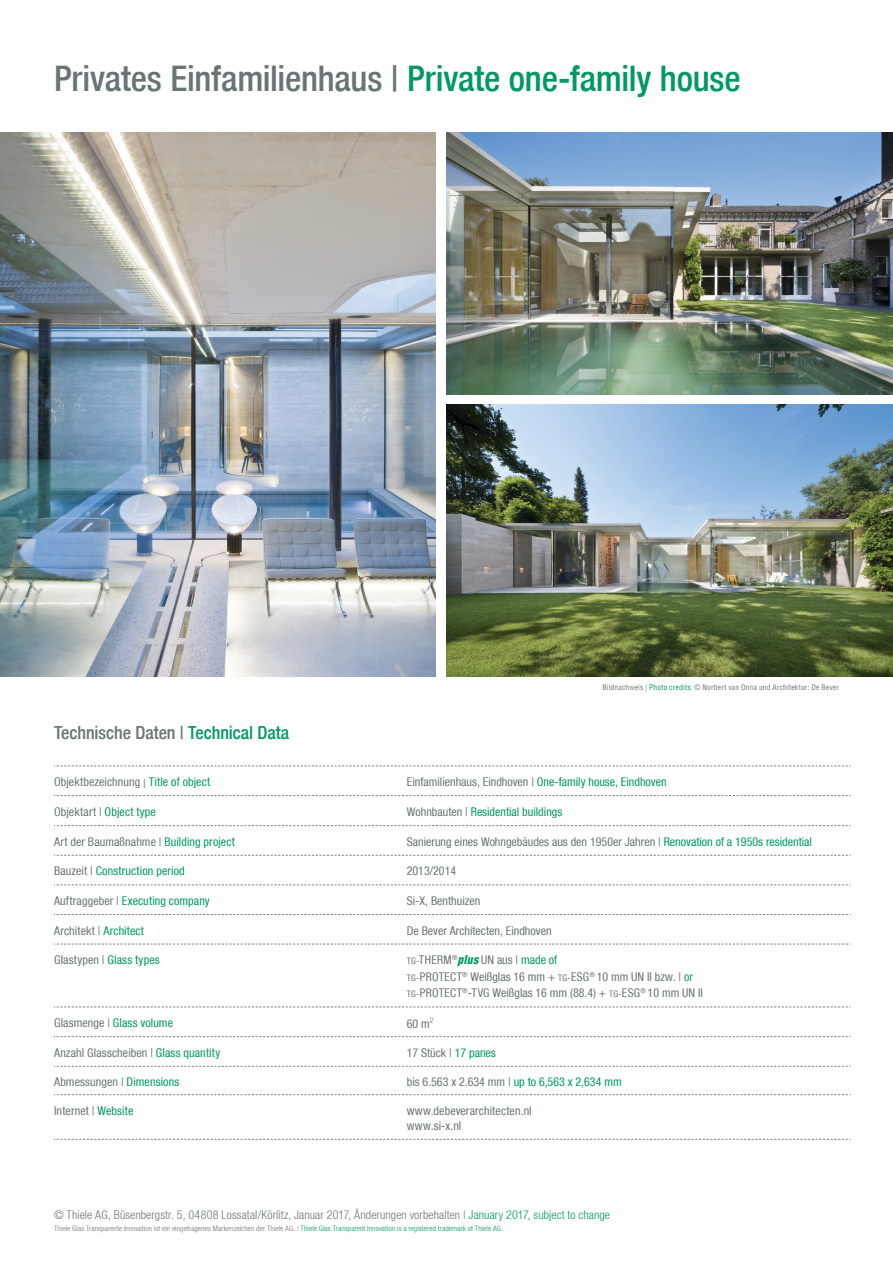
<style>
.page{position:relative;width:893px;height:1263px;background:#fff}
.page>*{position:absolute;margin:0;border:0;box-sizing:border-box;transform-origin:0 0}
.U1_deutsch{font:500 condensed 35.25px "Helvetica Neue";letter-spacing:-.005em;color:#6a7475}
.U2_deutsch{font:500 condensed 18px "Helvetica Neue";letter-spacing:-.005em;color:#6a7475}
.Info{font:condensed 12px/16.5px "Helvetica Neue";color:#6a7475}
.Technische_Daten{font:condensed 12px "Helvetica Neue";letter-spacing:.01em;color:#6a7475}
.t1{font:300 condensed 12px "Helvetica Neue";letter-spacing:.01em;color:#6a7475}
.Technische_Daten-2{font:condensed 12px "Helvetica Neue";letter-spacing:.01em;color:#009964}
.Info-2{font:condensed 12px "Helvetica Neue";color:#009964}
.t2{font:300 condensed 7.5px "Helvetica Neue";letter-spacing:.015em;color:#6a7475}
.t3{font:condensed 7.5px "Helvetica LT Std";letter-spacing:.03em;color:#6a7475}
.s1{color:#009964}
.s2{color:#6a7475}
.s3{font-size:9px}
.s4{font-family:"Helve Con Bla Obl";font-stretch:normal;color:#009964}
.s5{color:#00a072}
</style>
<div class="page">
<img style="left:0;top:133px;width:436px;height:543px">
<img style="left:446px;top:133px;width:447px;height:261px">
<img style="left:446px;top:404px;width:447px;height:272px">
<svg style="left:54px;top:1036px;width:796px;height:1px"></svg>
<svg style="left:54px;top:1066px;width:796px;height:1px"></svg>
<svg style="left:54px;top:1094px;width:796px;height:1px"></svg>
<svg style="left:54px;top:765px;width:796px;height:1px"></svg>
<svg style="left:54px;top:795px;width:796px;height:1px"></svg>
<svg style="left:54px;top:825px;width:796px;height:1px"></svg>
<svg style="left:54px;top:855px;width:796px;height:1px"></svg>
<svg style="left:54px;top:884px;width:796px;height:1px"></svg>
<svg style="left:54px;top:914px;width:796px;height:1px"></svg>
<svg style="left:54px;top:944px;width:796px;height:1px"></svg>
<svg style="left:54px;top:1006px;width:796px;height:1px"></svg>
<svg style="left:54px;top:1139px;width:796px;height:1px"></svg>
<p class="U1_deutsch" style="left:54px;top:57px;width:688px">Privates Einfamilienhaus | <span class="s1">Private one-family house</span></p>
<p class="U2_deutsch" style="left:54px;top:722px;width:237px">Technische Daten | <span class="s1">Technical Data</span></p>
<p class="t3" style="left:602px;top:683px;width:238px">Bildnachweis | <span class="s1">Photo credits</span>: © Norbert van Onna und Architektur: De Bever</p>
<p class="Technische_Daten" style="left:54px;top:775px;width:158px">Objektbezeichnung | <span class="s1">Title of object</span></p>
<p class="Info" style="left:407px;top:774px;width:261px">Einfamilienhaus, Eindhoven | <span class="s1">One-family house, Eindhoven</span></p>
<p class="Technische_Daten" style="left:54px;top:804px;width:103px">Objektart | <span class="s1">Object type</span></p>
<p class="Info-2" style="left:407px;top:804px;width:157px"><span class="s2">Wohnbauten |</span> Residential buildings</p>
<p class="Technische_Daten" style="left:54px;top:834px;width:182px">Art der Baumaßnahme | <span class="s1">Building project</span></p>
<p class="Info" style="left:407px;top:833px;width:407px">Sanierung eines Wohngebäudes aus den 1950er Jahren | <span class="s1">Renovation of a 1950s residential</span></p>
<p class="Technische_Daten-2" style="left:54px;top:864px;width:132px"><span class="s2">Bauzeit |</span> Construction period</p>
<p class="Info" style="left:407px;top:863px;width:51px">2013/2014</p>
<p class="Technische_Daten-2" style="left:54px;top:894px;width:157px"><span class="s2">Auftraggeber |</span> Executing company</p>
<p class="Info" style="left:407px;top:892px;width:75px">Si-X, Benthuizen</p>
<p class="Technische_Daten" style="left:54px;top:923px;width:92px">Architekt | <span class="s1">Architect</span></p>
<p class="Info" style="left:407px;top:922px;width:146px">De Bever Architecten, Eindhoven</p>
<p class="Technische_Daten" style="left:54px;top:953px;width:107px">Glastypen | <span class="s1">Glass types</span></p>
<p class="Info" style="left:407px;top:952px;width:298px"><span class="s3">TG-</span>THERM<sup>®</sup><span class="s4">plus</span> UN aus | <span class="s1">made of<br></span><span class="s3">TG-</span>PROTECT<sup>®</sup> Weißglas 16 mm + <span class="s3">TG-</span>ESG<sup>®</sup> 10 mm UN II bzw. | <span class="s5">or<br></span><span class="s3">TG-</span>PROTECT<sup>®</sup>-TVG Weißglas 16 mm (88.4) + <span class="s3">TG-</span>ESG<sup>®</sup> 10 mm UN II</p>
<p class="Technische_Daten-2" style="left:54px;top:1016px;width:120px"><span class="s2">Glasmenge |</span> Glass volume</p>
<p class="Info" style="left:407px;top:1015px;width:28px">60 m<sup>2</sup></p>
<p class="Technische_Daten" style="left:54px;top:1045px;width:168px">Anzahl Glasscheiben | <span class="s1">Glass quantity</span></p>
<p class="Info" style="left:407px;top:1044px;width:90px">17 Stück | <span class="s1">17 panes</span></p>
<p class="Technische_Daten" style="left:54px;top:1075px;width:127px">Abmessungen | <span class="s1">Dimensions</span></p>
<p class="Info" style="left:407px;top:1074px;width:216px">bis 6.563 x 2.634 mm | <span class="s1">up to 6,563 x 2,634 mm</span></p>
<p class="Technische_Daten" style="left:54px;top:1104px;width:81px">Internet | <span class="s1">Website</span></p>
<p class="Info" style="left:407px;top:1103px;width:126px;line-height:15px">www.debeverarchitecten.nl www.si-x.nl</p>
<p class="t1" style="left:54px;top:1208px;width:557px">© Thiele AG, Büsenbergstr. 5, 04808 Lossatal/Körlitz, Januar 2017, Änderungen vorbehalten | <span class="s1">January 2017, subject to change</span></p>
<p class="t2" style="left:54px;top:1224px;width:450px">Thiele Glas Transparente Innovation ist ein eingetragenes Markenzeichen der Thiele AG. | <span class="s1">Thiele Glas Transparent Innovation is a registered trademark of Thiele AG.</span></p>
</div>
